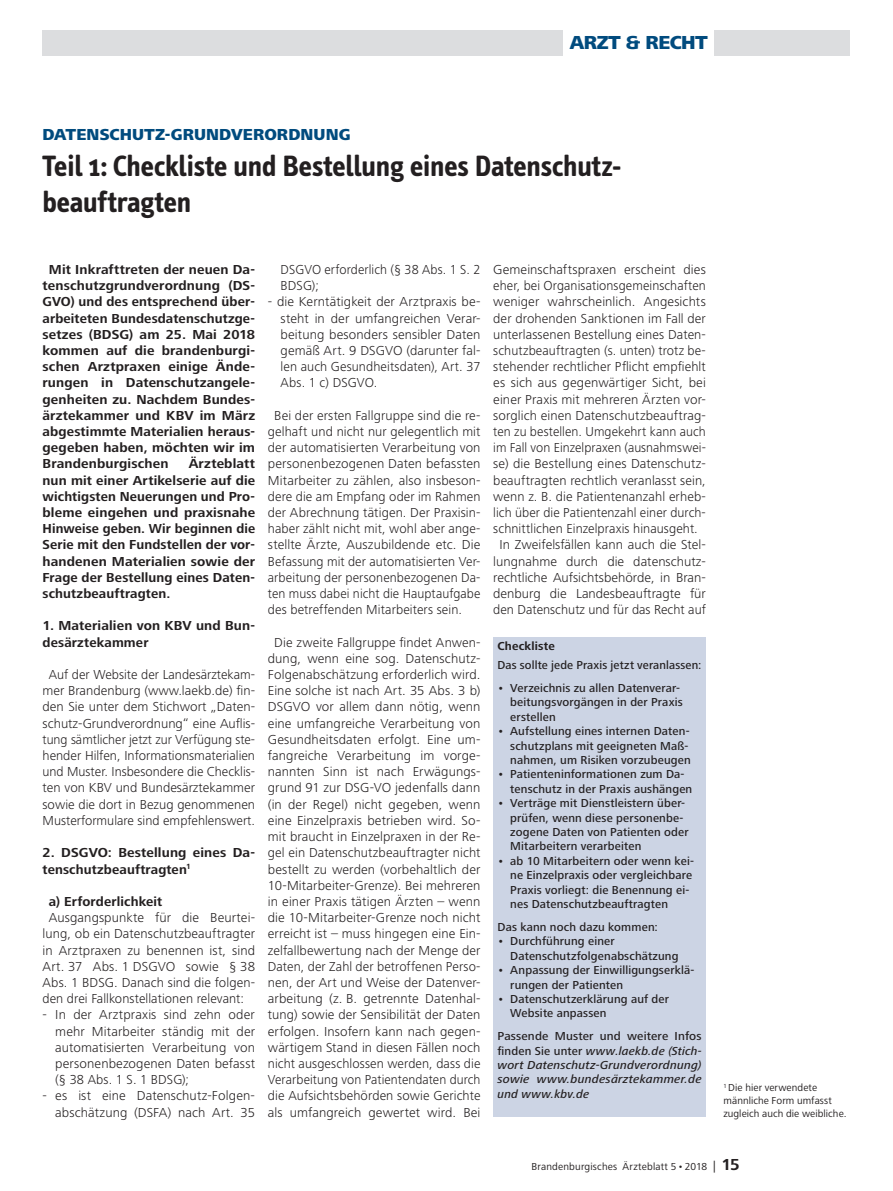
<style>
.page{position:relative;width:893px;height:1191px;background:#fff}
.page>*{position:absolute;margin:0;border:0;box-sizing:border-box;transform-origin:0 0}
.Haupt_-_Überschrift{font:700 30px/36px "Info Text";letter-spacing:-.01em;color:#231f20}
.t1{font:800 19.5px "Frutiger Next LT";letter-spacing:-.025em;color:#014b7e}
.Einführung_-_Übersch{font:800 16.5px "Frutiger Next LT";letter-spacing:.005em;color:#014b7e}
.Fliesstext_GREP{font:300 13.5px/16.2px "Frutiger Next LT";letter-spacing:.005em;color:#231f20;text-align:center}
.Fliesstext_GREP-2{font:700 13.5px/16.2px "Frutiger Next LT";letter-spacing:.01em;color:#231f20;text-align:justify}
.Fliesstext_Aufzählun{font:300 13.5px/16.2px "Frutiger Next LT";letter-spacing:.005em;color:#231f20;text-align:justify}
.Fliesstext_ohne_Einz{font:700 13.5px/16.2px "Frutiger Next LT";letter-spacing:.01em;color:#231f20}
.Aufzählung_Kasten{font:500 12px/14.4px "Frutiger Next LT";letter-spacing:.015em;color:#231f20}
.Fliesstext_kasten_GR{font:italic 500 12px/14.4px "Frutiger Next LT";letter-spacing:.015em;color:#231f20;text-align:justify}
.Fliesstext_kasten_GR-2{font:500 12px "Frutiger Next LT";letter-spacing:.015em;color:#231f20}
.Fliesstext_kasten{font:500 12px "Frutiger Next LT";letter-spacing:.01em;color:#231f20}
.Überschrift_Kasten{font:700 12px "Frutiger Next LT";letter-spacing:.015em;color:#231f20}
.Bildtext_neben_Bilde{font:10.5px/12.6px "Frutiger Next LT";letter-spacing:.01em;color:#231f20}
.s1{font-style:normal}
.s2{font-size:12px}
.s3{font-weight:700;font-size:16.5px}
</style>
<div class="page">
<div style="left:43px;top:30px;width:807px;height:25px;background:#dcdddf"></div>
<div style="left:563px;top:29px;width:151px;height:27px;background:#fff"></div>
<div style="left:493px;top:637px;width:213px;height:479px;background:#ccd4e4"></div>
<h2 class="t1" style="left:570px;top:32px;width:140px">ARZT &amp; RECHT</h2>
<p class="Einführung_-_Übersch" style="left:43px;top:126px;width:309px">DATENSCHUTZ-GRUNDVERORDNUNG</p>
<p class="Haupt_-_Überschrift" style="left:43px;top:149px;width:580px">Teil 1: Checkliste und Bestellung eines Datenschutz&shy;beauftragten</p>
<p class="Fliesstext_GREP-2" style="left:43px;top:261px;width:214px;text-indent:6px">Mit Inkrafttreten der neuen Da&shy;tenschutzgrundverordnung (DS-GVO) und des entsprechend über&shy;arbeiteten Bundesdatenschutzge&shy;setzes (BDSG) am 25. Mai 2018 kommen auf die brandenburgi&shy;schen Arztpraxen einige Ände&shy;rungen in Datenschutzangele&shy;genheiten zu. Nachdem Bundes&shy;ärztekammer und KBV im März abgestimmte Materialien heraus&shy;gegeben haben, möchten wir im Brandenburgischen</p>
<p class="Fliesstext_GREP-2" style="left:43px;top:456px;width:214px;text-indent:146px">Ärzteblatt nun mit einer Artikelserie auf die wichtigsten Neuerungen und Pro&shy;bleme eingehen und praxisnahe Hinweise geben. Wir beginnen die Serie mit den Fundstellen der vor&shy;handenen Materialien sowie der Frage der Bestellung eines Daten&shy;schutzbeauftragten.</p>
<p class="Fliesstext_ohne_Einz" style="left:43px;top:618px;width:214px">1. Materialien von KBV und Bun&shy;desärztekammer</p>
<p class="Fliesstext_GREP" style="left:43px;top:666px;width:214px">Auf der Website der Landesärztekam&shy;mer Brandenburg (www.laekb.de) fin&shy;den Sie unter dem Stichwort „Daten&shy;schutz-Grundverordnung“ eine Auflis&shy;tung sämtlicher jetzt zur Verfügung ste&shy;hender Hilfen, Informationsmaterialien und Muster. Insbesondere die Checklis&shy;ten von KBV und Bundesärztekammer sowie die dort in Bezug genommenen Musterformulare sind empfehlenswert.</p>
<p class="Fliesstext_ohne_Einz" style="left:43px;top:844px;width:214px">2. DSGVO: Bestellung eines Da&shy;tenschutzbeauftragten<sup>1</sup></p>
<p class="Fliesstext_GREP-2" style="left:49px;top:893px;width:115px">a) Erforderlichkeit</p>
<p class="Fliesstext_GREP" style="left:43px;top:909px;width:214px;text-align:justify;text-indent:6px">Ausgangspunkte für die Beurtei&shy;lung, ob ein Datenschutzbeauftragter in Arztpraxen zu benennen ist, sind Art. 37 Abs. 1 DSGVO sowie § 38<br>Abs. 1 BDSG. Danach sind die folgen&shy;den drei Fallkonstellationen relevant:</p>
<p class="Fliesstext_Aufzählun" style="left:55px;top:1006px;width:201px;text-indent:-13px">- In der Arztpraxis sind zehn oder mehr Mitarbeiter ständig mit der automatisierten Verarbeitung von personenbezogenen Daten befasst (§ 38 Abs. 1 S. 1 BDSG);</p>
<p class="Fliesstext_Aufzählun" style="left:43px;top:1087px;width:214px;text-align:right">- es ist eine Datenschutz-Folgen&shy;abschätzung (DSFA) nach Art. 35</p>
<p class="Fliesstext_Aufzählun" style="left:281px;top:261px;width:201px">DSGVO erforderlich (§ 38 Abs. 1 S. 2<br>BDSG);</p>
<p class="Fliesstext_Aufzählun" style="left:281px;top:294px;width:201px;text-indent:-13px">- die Kerntätigkeit der Arztpraxis be&shy;steht in der umfangreichen Verar&shy;beitung besonders sensibler Daten gemäß Art. 9 DSGVO (darunter fal&shy;len auch Gesundheitsdaten), Art. 37<br>Abs. 1 c) DSGVO.</p>
<p class="Fliesstext_GREP" style="left:268px;top:407px;width:214px;text-align:justify;text-indent:6px">Bei der ersten Fallgruppe sind die re&shy;gelhaft und nicht nur gelegentlich mit der automatisierten Verarbeitung von personenbezogenen Daten befassten Mitarbeiter zu zählen, also insbeson&shy;dere die am Empfang oder im Rahmen der Abrechnung tätigen. Der Praxisin&shy;haber zählt nicht mit, wohl aber ange&shy;stellte Ärzte, Auszubildende etc. Die Befassung mit der automatisierten Ver&shy;arbeitung der personenbezogenen Da&shy;ten muss dabei nicht die Hauptaufgabe des betreffenden Mitarbeiters sein.</p>
<p class="Fliesstext_GREP" style="left:268px;top:634px;width:214px">Die zweite Fallgruppe findet Anwen&shy;dung, wenn eine sog. Datenschutz-Folgenabschätzung erforderlich wird.<br>Eine solche ist nach Art. 35 Abs. 3 b)<br>DSGVO vor allem dann nötig, wenn eine umfangreiche Verarbeitung von Gesundheitsdaten erfolgt. Eine um&shy;fangreiche Verarbeitung im vorge&shy;nannten Sinn ist nach Erwägungs&shy;grund 91 zur DSG-VO jedenfalls dann (in der Regel) nicht gegeben, wenn eine Einzelpraxis betrieben wird. So&shy;mit braucht in Einzelpraxen in der Re&shy;gel ein Datenschutzbeauftragter nicht bestellt zu werden (vorbehaltlich der 10-Mitarbeiter-Grenze). Bei mehreren in einer Praxis tätigen Ärzten – wenn die 10-Mitarbeiter-Grenze noch nicht erreicht ist – muss hingegen eine Ein&shy;zelfallbewertung nach der Menge der Daten, der Zahl der betroffenen Perso&shy;nen, der Art und Weise der Datenver&shy;arbeitung (z. B. getrennte Datenhal&shy;tung) sowie der Sensibilität der Daten erfolgen. Insofern kann nach gegen&shy;wärtigem Stand in diesen Fällen noch nicht ausgeschlossen werden, dass die Verarbeitung von Patientendaten durch die Aufsichtsbehörden sowie Gerichte als umfangreich gewertet wird. Bei</p>
<p class="Fliesstext_GREP" style="left:493px;top:261px;width:214px;text-align:justify">Gemeinschaftspraxen erscheint dies eher, bei Organisationsgemeinschaften weniger wahrscheinlich. Angesichts der drohenden Sanktionen im Fall der unterlassenen Bestellung eines Daten&shy;schutzbeauftragten (s. unten) trotz be&shy;stehender rechtlicher Pflicht empfiehlt es sich aus gegenwärtiger Sicht, bei einer Praxis mit mehreren Ärzten vor&shy;sorglich einen Datenschutzbeauftrag&shy;ten zu bestellen. Umgekehrt kann auch im Fall von Einzelpraxen (ausnahmswei&shy;se) die Bestellung eines Datenschutz&shy;beauftragten rechtlich veranlasst sein, wenn z. B. die Patientenanzahl erheb&shy;lich über die Patientenzahl einer durch&shy;schnittlichen Einzelpraxis hinausgeht.</p>
<p class="Fliesstext_GREP" style="left:493px;top:537px;width:214px">In Zweifelsfällen kann auch die Stel&shy;lungnahme durch die datenschutz&shy;rechtliche Aufsichtsbehörde, in Bran&shy;denburg die Landesbeauftragte für den Datenschutz und für das Recht auf</p>
<p class="Überschrift_Kasten" style="left:497px;top:639px;width:59px">Checkliste</p>
<p class="Fliesstext_kasten_GR-2" style="left:497px;top:658px;width:206px">Das sollte jede Praxis jetzt veranlassen:</p>
<p class="Aufzählung_Kasten" style="left:510px;top:680px;width:174px;text-indent:-13px">• Verzeichnis zu allen Datenverar&shy;beitungsvorgängen in der Praxis erstellen</p>
<p class="Aufzählung_Kasten" style="left:510px;top:724px;width:182px;text-indent:-13px">• Aufstellung eines internen Daten&shy;schutzplans mit geeigneten Maß&shy;nahmen, um Risiken vorzubeugen</p>
<p class="Aufzählung_Kasten" style="left:510px;top:767px;width:184px;text-indent:-13px">• Patienteninformationen zum Da&shy;tenschutz in der Praxis aushängen</p>
<p class="Aufzählung_Kasten" style="left:510px;top:796px;width:180px;text-indent:-13px">• Verträge mit Dienstleistern über&shy;prüfen, wenn diese personenbe&shy;zogene Daten von Patienten oder<br>Mitarbeitern verarbeiten</p>
<p class="Aufzählung_Kasten" style="left:510px;top:853px;width:185px;text-indent:-13px">• ab 10 Mitarbeitern oder wenn kei&shy;ne Einzelpraxis oder vergleichbare Praxis vorliegt: die Benennung ei&shy;nes Datenschutzbeauftragten</p>
<p class="Fliesstext_kasten" style="left:497px;top:920px;width:162px">Das kann noch dazu kommen:</p>
<p class="Aufzählung_Kasten" style="left:510px;top:934px;width:170px;text-indent:-13px">• Durchführung einer<br>Datenschutzfolgenabschätzung</p>
<p class="Aufzählung_Kasten" style="left:510px;top:963px;width:186px;text-indent:-13px">• Anpassung der Einwilligungserklä&shy;rungen der Patienten</p>
<p class="Aufzählung_Kasten" style="left:510px;top:991px;width:160px;text-indent:-13px">• Datenschutzerklärung auf der<br>Website anpassen</p>
<p class="Fliesstext_kasten_GR" style="left:497px;top:1029px;width:206px"><span class="s1">Passende Muster und weitere Infos finden Sie unter</span> www.laekb.de (Stich&shy;wort Datenschutz-Grundverordnung) sowie www.bundesärztekammer.de und www.kbv.de</p>
<p class="Bildtext_neben_Bilde" style="left:723px;top:1081px;width:125px"><sup>1</sup> Die hier verwendete männliche Form umfasst zugleich auch die weibliche.</p>
<p class="Bildtext_neben_Bilde" style="left:532px;top:1160px;width:210px">Brandenburgisches Ärzteblatt 5•2018 <span class="s2">|</span> <span class="s3">15</span></p>
</div>
